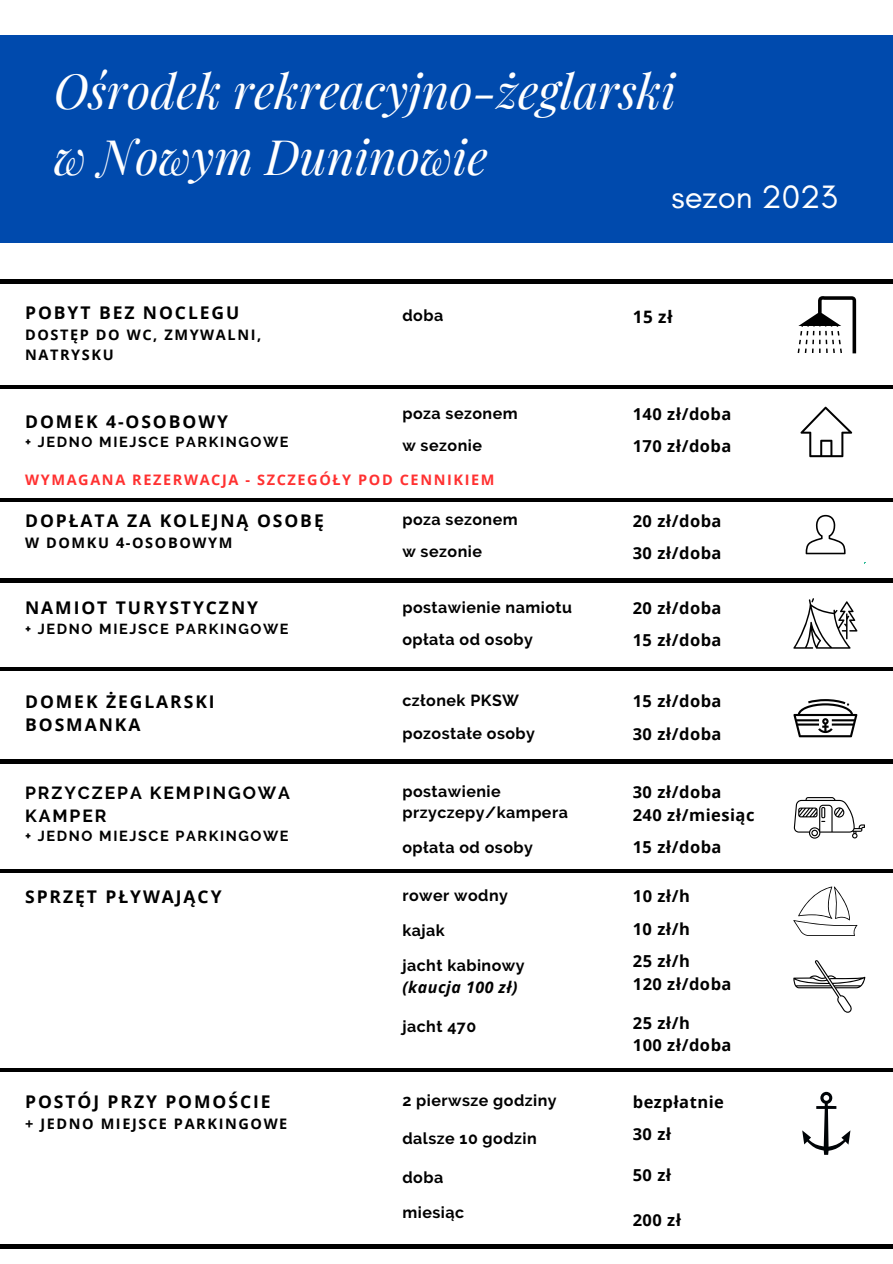
<style>
.page{position:relative;width:893px;height:1264px;background:#fff}
.page>*{position:absolute;margin:0;border:0;box-sizing:border-box;transform-origin:0 0}
.t1{font:italic 47.7px/66.3px "Playfair Display";color:#fff}
.t2{font:33px "Glacial Indifference";color:#fff}
.t3{font:700 17.55px/23.5px "Open Sans";letter-spacing:.11em;color:#000}
.t4{font:700 17.55px/23.5px "Raleway";letter-spacing:.11em;color:#000}
.t5{font:700 17.1px "Open Sans";color:#000}
.t6{font:700 16.5px/32.4px "Open Sans";letter-spacing:.03em;color:#000}
.t7{font:700 16.05px/35.1px "Raleway";letter-spacing:.03em;color:#000}
.t8{font:italic 700 16.05px "Open Sans";letter-spacing:.03em;color:#000}
.t9{font:700 14.55px "Raleway";letter-spacing:.11em;color:#000}
.t10{font:700 14.55px/20.2px "Open Sans";letter-spacing:.11em;color:#000}
.t11{font:700 14.55px "Open Sans";letter-spacing:.11em;color:#ff3131}
</style>
<div class="page">
<div style="left:0;top:35px;width:892px;height:207px;background:#004aad"></div>
<hr style="left:0;top:385px;width:892px;height:4px;background:#000">
<hr style="left:0;top:579px;width:892px;height:3px;background:#000">
<hr style="left:0;top:667px;width:892px;height:4px;background:#000">
<hr style="left:0;top:759px;width:892px;height:4px;background:#000">
<hr style="left:0;top:869px;width:892px;height:3px;background:#000">
<hr style="left:0;top:1068px;width:892px;height:3px;background:#000">
<hr style="left:0;top:498px;width:892px;height:3px;background:#000">
<hr style="left:0;top:280px;width:892px;height:3px;background:#000">
<svg style="left:800px;top:406px;width:52px;height:51px"></svg>
<svg style="left:805px;top:515px;width:40px;height:39px"></svg>
<svg style="left:793px;top:598px;width:64px;height:50px"></svg>
<svg style="left:793px;top:797px;width:71px;height:41px"></svg>
<svg style="left:793px;top:886px;width:64px;height:50px"></svg>
<svg style="left:793px;top:960px;width:72px;height:52px"></svg>
<svg style="left:802px;top:1091px;width:48px;height:63px"></svg>
<svg style="left:793px;top:699px;width:64px;height:38px"></svg>
<hr style="left:0;top:1244px;width:892px;height:4px;background:#000">
<svg style="left:797px;top:296px;width:59px;height:57px"></svg>
<h1 class="t1" style="left:54px;top:56px;width:623px">Ośrodek rekreacyjno-żeglarski w Nowym Duninowie</h1>
<h2 class="t2" style="left:671px;top:176px;width:168px">sezon 2023</h2>
<p class="t3" style="left:25px;top:300px;width:216px">POBYT BEZ NOCLEGU</p>
<p class="t7" style="left:402px;top:298px;width:42px">doba</p>
<p class="t5" style="left:632px;top:305px;width:42px">15 zł</p>
<p class="t10" style="left:25px;top:324px;width:238px">DOSTĘP DO WC, ZMYWALNI,<br>NATRYSKU</p>
<p class="t3" style="left:25px;top:409px;width:204px">DOMEK 4-OSOBOWY</p>
<p class="t9" style="left:25px;top:433px;width:265px">+ JEDNO MIEJSCE PARKINGOWE</p>
<p class="t7" style="left:402px;top:397px;width:117px;line-height:31.8px">poza sezonem w sezonie</p>
<p class="t6" style="left:632px;top:397px;width:100px">140 zł/doba<br>170 zł/doba</p>
<p class="t11" style="left:25px;top:469px;width:471px">WYMAGANA REZERWACJA - SZCZEGÓŁY POD CENNIKIEM</p>
<p class="t3" style="left:25px;top:508px;width:300px">DOPŁATA ZA KOLEJNĄ OSOBĘ</p>
<p class="t10" style="left:25px;top:532px;width:209px">W DOMKU 4-OSOBOWYM</p>
<p class="t3" style="left:25px;top:596px;width:234px">NAMIOT TURYSTYCZNY</p>
<p class="t9" style="left:25px;top:620px;width:265px">+ JEDNO MIEJSCE PARKINGOWE</p>
<p class="t7" style="left:402px;top:504px;width:117px;line-height:31.8px">poza sezonem w sezonie</p>
<p class="t6" style="left:632px;top:504px;width:90px">20 zł/doba<br>30 zł/doba</p>
<p class="t7" style="left:402px;top:591px;width:171px;line-height:31.5px">postawienie namiotu opłata od osoby</p>
<p class="t6" style="left:632px;top:591px;width:90px">20 zł/doba<br>15 zł/doba</p>
<p class="t3" style="left:25px;top:689px;width:191px">DOMEK ŻEGLARSKI<br>BOSMANKA</p>
<p class="t7" style="left:402px;top:683px;width:134px;line-height:33.3px">członek PKSW pozostałe osoby</p>
<p class="t6" style="left:632px;top:684px;width:90px">15 zł/doba<br>30 zł/doba</p>
<p class="t4" style="left:25px;top:780px;width:266px">PRZYCZEPA KEMPINGOWA<br>KAMPER</p>
<p class="t9" style="left:25px;top:827px;width:265px">+ JEDNO MIEJSCE PARKINGOWE</p>
<p class="t7" style="left:402px;top:780px;width:167px;line-height:21.8px">postawienie przyczepy/kampera</p>
<p class="t7" style="left:402px;top:830px;width:132px">opłata od osoby</p>
<p class="t6" style="left:632px;top:780px;width:123px;line-height:22.5px">30 zł/doba<br>240 zł/miesiąc</p>
<p class="t6" style="left:632px;top:830px;width:90px">15 zł/doba</p>
<p class="t3" style="left:25px;top:884px;width:198px">SPRZĘT PŁYWAJĄCY</p>
<p class="t7" style="left:402px;top:877px;width:124px">rower wodny kajak<br>jacht kabinowy</p>
<p class="t8" style="left:402px;top:976px;width:117px">(kaucja 100 zł)</p>
<p class="t7" style="left:402px;top:1008px;width:75px">jacht 470</p>
<p class="t6" style="left:632px;top:879px;width:59px;text-align:justify">10 zł/h 10 zł/h 25 zł/h</p>
<p class="t6" style="left:632px;top:967px;width:100px">120 zł/doba</p>
<p class="t6" style="left:632px;top:1010px;width:100px;line-height:22.5px">25 zł/h<br>100 zł/doba</p>
<p class="t3" style="left:25px;top:1089px;width:247px">POSTÓJ PRZY POMOŚCIE</p>
<p class="t10" style="left:25px;top:1113px;width:264px">+ JEDNO MIEJSCE PARKINGOWE</p>
<p class="t7" style="left:402px;top:1082px;width:156px">2 pierwsze godziny</p>
<p class="t7" style="left:402px;top:1120px;width:136px">dalsze 10 godzin</p>
<p class="t7" style="left:402px;top:1159px;width:63px">doba miesiąc</p>
<p class="t6" style="left:632px;top:1085px;width:93px">bezpłatnie<br>30 zł</p>
<p class="t6" style="left:632px;top:1158px;width:40px">50 zł</p>
<p class="t6" style="left:632px;top:1203px;width:50px">200 zł</p>
</div>
